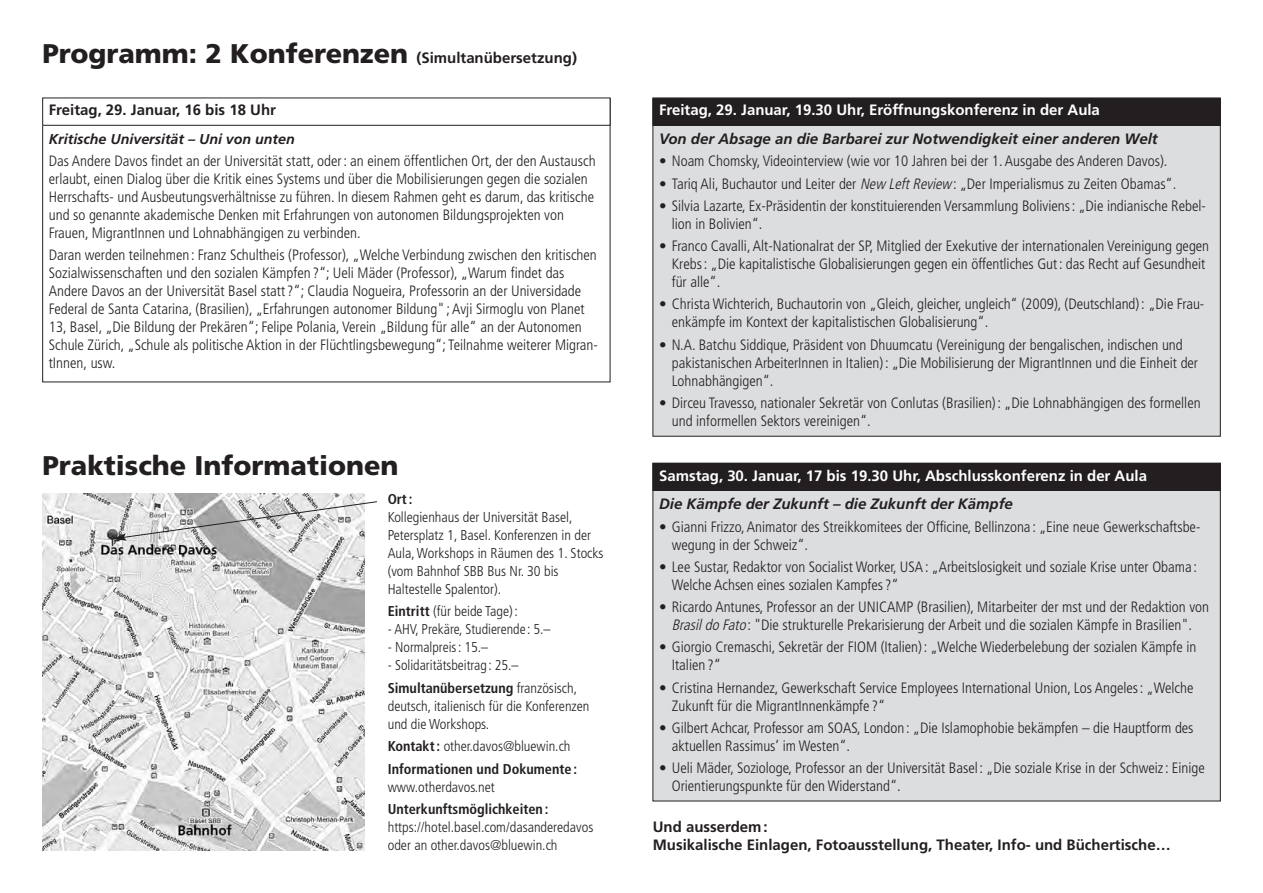
<style>
.page{position:relative;width:1263px;height:893px;background:#fff}
.page>*{position:absolute;margin:0;border:0;box-sizing:border-box;transform-origin:0 0}
.t1{font:900 27px "Frutiger";color:#231f20}
.t2{font:300 condensed 15px/18px "Frutiger";color:#231f20}
.t3{font:700 15px "Frutiger";color:#fff}
.t4{font:700 15px/18px "Frutiger";color:#231f20}
.t5{font:italic 700 15px "Frutiger";color:#231f20}
.t6{font:300 condensed 14.25px/18px "Frutiger";color:#231f20}
.t7{font:700 condensed 14.25px/22.5px "Frutiger";color:#231f20}
.t8{font:italic 700 14.25px "Frutiger";color:#231f20}
.s1{font-weight:700;font-size:15px}
.s2{font-weight:700}
.s3{font-weight:300}
.s4{font-style:italic}
</style>
<div class="page">
<img style="left:43px;top:494px;width:322px;height:356px">
<svg style="left:113px;top:501px;width:264px;height:40px"></svg>
<div style="left:653px;top:464px;width:567px;height:337px;background:#dcdddf"></div>
<div style="left:653px;top:463px;width:567px;height:27px;background:#231f20"></div>
<div style="left:653px;top:463px;width:567px;height:28px;border:1px solid #231f20"></div>
<div style="left:653px;top:99px;width:567px;height:337px;background:#dcdddf"></div>
<div style="left:653px;top:98px;width:567px;height:27px;background:#231f20"></div>
<h1 class="t1" style="left:43px;top:43px;width:536px">Programm: 2 Konferenzen <span class="s1">(Simultanübersetzung)</span></h1>
<p class="t4" style="left:49px;top:102px;width:229px">Freitag, 29. Januar, 16 bis 18 Uhr</p>
<p class="t3" style="left:659px;top:104px;width:442px">Freitag, 29. Januar, 19.30 Uhr, Eröffnungskonferenz in der Aula</p>
<p class="t8" style="left:49px;top:133px;width:247px">Kritische Universität – Uni von unten</p>
<p class="t2" style="left:49px;top:153px;width:548px">Das Andere Davos findet an der Universität statt, oder: an einem öffentlichen Ort, der den Austausch erlaubt, einen Dialog über die Kritik eines Systems und über die Mobilisierungen gegen die sozialen Herrschafts- und Ausbeutungsverhältnisse zu führen. In diesem Rahmen geht es darum, das kritische und so genannte akademische Denken mit Erfahrungen von autonomen Bildungsprojekten von Frauen, MigrantInnen und Lohnabhängigen zu verbinden.</p>
<p class="t2" style="left:49px;top:247px;width:551px">Daran werden teilnehmen: Franz Schultheis (Professor), „Welche Verbindung zwischen den kritischen Sozialwissenschaften und den sozialen Kämpfen?“; Ueli Mäder (Professor), „Warum findet das Andere Davos an der Universität Basel statt?“; Claudia Nogueira, Professorin an der Universidade Federal de Santa Catarina, (Brasilien), „Erfahrungen autonomer Bildung"; Avji Sirmoglu von Planet 13, Basel, „Die Bildung der Prekären“; Felipe Polania, Verein „Bildung für alle“ an der Autonomen Schule Zürich, „Schule als politische Aktion in der Flüchtlingsbewegung“; Teilnahme weiterer Migran&shy;tInnen, usw.</p>
<h1 class="t1" style="left:43px;top:455px;width:358px">Praktische Informationen</h1>
<p class="t7" style="left:388px;top:489px;width:26px">Ort :</p>
<p class="t6" style="left:388px;top:509px;width:217px">Kollegienhaus der Universität Basel, Petersplatz 1, Basel. Konferenzen in der Aula, Workshops in Räumen des 1. Stocks (vom Bahnhof SBB Bus Nr. 30 bis Haltestelle Spalentor).</p>
<p class="t6" style="left:388px;top:604px;width:132px"><span class="s2">Eintritt</span> (für beide Tage) :</p>
<p class="t6" style="left:388px;top:622px;width:164px">- AHV, Prekäre, Studierende: 5.–</p>
<p class="t6" style="left:388px;top:640px;width:102px">- Normalpreis : 15.–</p>
<p class="t6" style="left:388px;top:655px;width:191px;line-height:22.5px">- Solidaritätsbeitrag: 25.–<br><span class="s2">Simultanübersetzung</span> französisch,</p>
<p class="t6" style="left:388px;top:698px;width:203px">deutsch, italienisch für die Konferenzen und die Workshops.</p>
<p class="t7" style="left:388px;top:736px;width:191px">Kontakt : <span class="s3">other.davos@bluewin.ch<br></span>Informationen und Dokumente :</p>
<p class="t6" style="left:388px;top:779px;width:109px">www.otherdavos.net</p>
<p class="t7" style="left:388px;top:799px;width:162px">Unterkunftsmöglichkeiten:</p>
<p class="t6" style="left:388px;top:819px;width:207px">https://hotel.basel.com/dasanderedavos oder an other.davos@bluewin.ch</p>
<p class="t5" style="left:659px;top:133px;width:500px">Von der Absage an die Barbarei zur Notwendigkeit einer anderen Welt</p>
<p class="t2" style="left:659px;top:153px;width:510px">• Noam Chomsky, Videointerview (wie vor 10 Jahren bei der 1. Ausgabe des Anderen Davos).</p>
<p class="t2" style="left:659px;top:176px;width:519px">• Tariq Ali, Buchautor und Leiter der <span class="s4">NewLeftReview</span>: „Der Imperialismus zu Zeiten Obamas“.</p>
<p class="t2" style="left:672px;top:198px;width:536px;text-indent:-13px">• Silvia Lazarte, Ex-Präsidentin der konstituierenden Versammlung Boliviens : „Die indianische Rebel&shy;lion in Bolivien“.</p>
<p class="t2" style="left:672px;top:238px;width:539px;text-indent:-13px">• Franco Cavalli, Alt-Nationalrat der SP, Mitglied der Exekutive der internationalen Vereinigung gegen<br>Krebs : „Die kapitalistische Globalisierungen gegen ein öffentliches Gut: das Recht auf Gesundheit für alle“.</p>
<p class="t2" style="left:672px;top:296px;width:534px;text-indent:-13px">• Christa Wichterich, Buchautorin von „Gleich, gleicher, ungleich“ (2009), (Deutschland) : „Die Frau&shy;enkämpfe im Kontext der kapitalistischen Globalisierung“.</p>
<p class="t2" style="left:672px;top:337px;width:528px;text-indent:-13px">• N.A. Batchu Siddique, Präsident von Dhuumcatu (Vereinigung der bengalischen, indischen und pakistanischen ArbeiterInnen in Italien) : „Die Mobilisierung der MigrantInnen und die Einheit der<br>Lohnabhängigen“.</p>
<p class="t2" style="left:672px;top:395px;width:530px;text-indent:-13px">• Dirceu Travesso, nationaler Sekretär von Conlutas (Brasilien) : „Die Lohnabhängigen des formellen und informellen Sektors vereinigen“.</p>
<p class="t3" style="left:659px;top:469px;width:490px">Samstag, 30. Januar, 17 bis 19.30 Uhr, Abschlusskonferenz in der Aula</p>
<p class="t5" style="left:659px;top:498px;width:355px">Die Kämpfe der Zukunft – die Zukunft der Kämpfe</p>
<p class="t2" style="left:672px;top:519px;width:530px;text-indent:-13px">• Gianni Frizzo, Animator des Streikkomitees der Officine, Bellinzona : „Eine neue Gewerkschaftsbe&shy;wegung in der Schweiz“.</p>
<p class="t2" style="left:672px;top:559px;width:527px;text-indent:-13px">• Lee Sustar, Redaktor von Socialist Worker, USA: „Arbeitslosigkeit und soziale Krise unter Obama :<br>Welche Achsen eines sozialen Kampfes ?“</p>
<p class="t2" style="left:659px;top:599px;width:552px;text-align:center">• Ricardo Antunes, Professor an der UNICAMP (Brasilien), Mitarbeiter der mst und der Redaktion von<br><span class="s4">BrasildoFato</span>: "Die strukturelle Prekarisierung der Arbeit und die sozialen Kämpfe in Brasilien".</p>
<p class="t2" style="left:672px;top:639px;width:526px;text-indent:-13px">• Giorgio Cremaschi, Sekretär der FIOM (Italien) : „Welche Wiederbelebung der sozialen Kämpfe in<br>Italien?“</p>
<p class="t2" style="left:672px;top:680px;width:523px;text-indent:-13px">• Cristina Hernandez, Gewerkschaft Service Employees International Union, Los Angeles : „Welche<br>Zukunft für die MigrantInnenkämpfe?“</p>
<p class="t2" style="left:672px;top:720px;width:523px;text-indent:-13px">• Gilbert Achcar, Professor am SOAS, London: „Die Islamophobie bekämpfen – die Hauptform des aktuellen Rassimus’ im Westen“.</p>
<p class="t2" style="left:672px;top:760px;width:534px;text-indent:-13px">• Ueli Mäder, Soziologe, Professor an der Universität Basel: „Die soziale Krise in der Schweiz: Einige<br>Orientierungspunkte für den Widerstand“.</p>
<p class="t4" style="left:653px;top:819px;width:519px">Und ausserdem :<br>Musikalische Einlagen, Fotoausstellung, Theater, Info- und Büchertische…</p>
</div>
